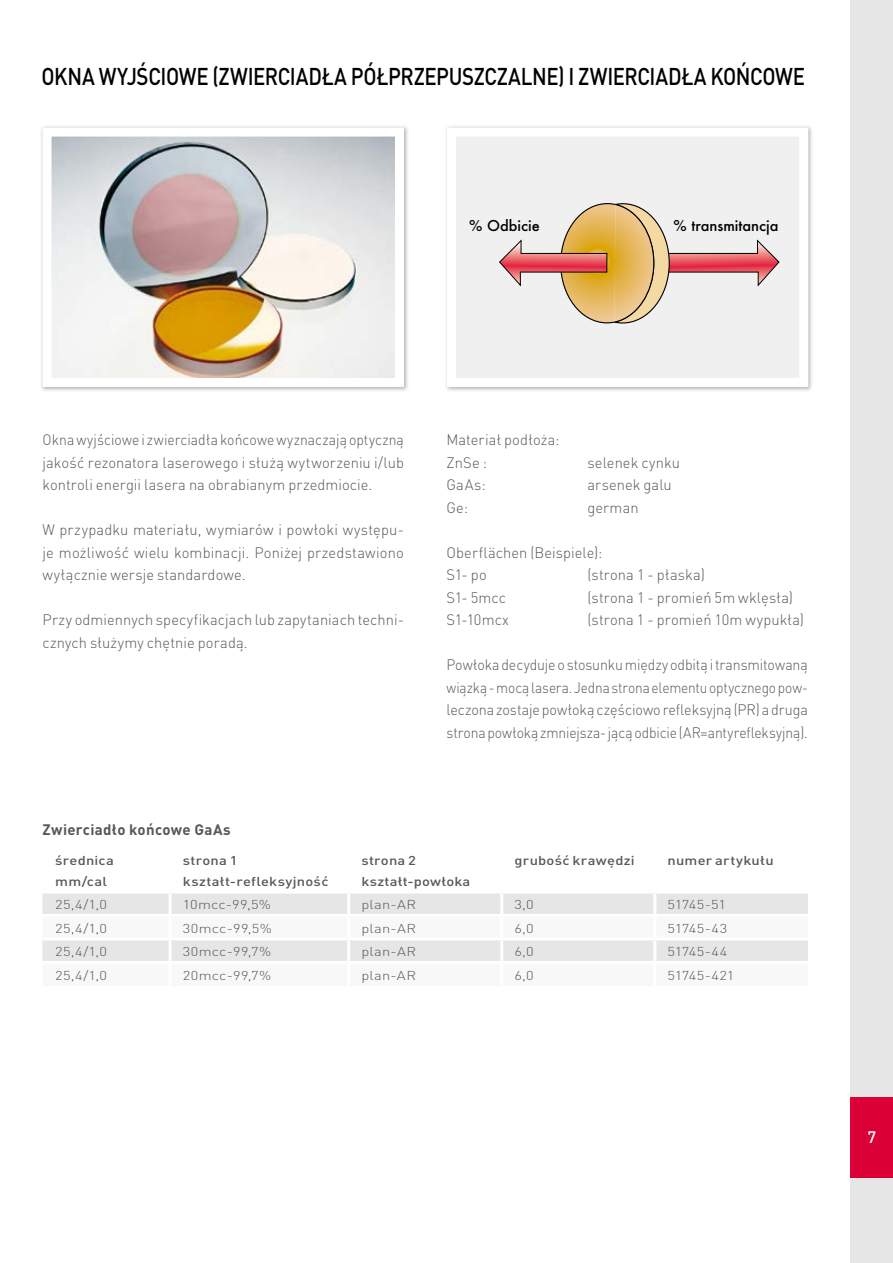
<style>
.page{position:relative;width:893px;height:1263px;background:#fff}
.page>*{position:absolute;margin:0;border:0;box-sizing:border-box;transform-origin:0 0}
.t1{font:500 24px "DIN Pro";letter-spacing:-.02em;color:#000;scale:.85 1}
.t2{font:500 16.5px "DIN Pro";color:#fff}
.t3{font:300 15px/22.5px "DIN Pro";letter-spacing:.005em;color:#58585a}
.t4{font:300 15px/22.5px "DIN Pro";letter-spacing:.005em;color:#58585a;text-align:justify;scale:.94 1}
.t5{font:300 15px/22.5px "DIN Pro";letter-spacing:.005em;color:#58585a;text-align:justify;scale:.93 1}
.t6{font:700 15px "DIN Pro";letter-spacing:.02em;color:#58585a}
.t7{font:500 14.55px "Futura";color:#000}
.t8{font:300 12.75px "DIN Pro";letter-spacing:.015em;color:#58585a;scale:1.15 1}
.t9{font:500 12.75px/21px "DIN Pro";letter-spacing:.015em;color:#58585a;scale:1.15 1}
.t10{font:300 12.75px "DIN Pro";letter-spacing:-.01em;color:#58585a;scale:1.15 1}
</style>
<div class="page">
<div style="left:850px;top:0;width:43px;height:1263px;background:#e6e6e6"></div>
<div style="left:850px;top:1098px;width:43px;height:80px;background:#db0035"></div>
<div style="left:43px;top:893px;width:765px;height:21px;background:#e6e6e6"></div>
<div style="left:43px;top:940px;width:765px;height:21px;background:#e6e6e6"></div>
<hr style="left:169px;top:893px;width:3px;height:21px;background:#fff">
<hr style="left:347px;top:893px;width:3px;height:21px;background:#fff">
<hr style="left:500px;top:893px;width:3px;height:21px;background:#fff">
<hr style="left:653px;top:893px;width:3px;height:21px;background:#fff">
<hr style="left:169px;top:940px;width:3px;height:21px;background:#fff">
<hr style="left:347px;top:940px;width:3px;height:21px;background:#fff">
<hr style="left:500px;top:940px;width:3px;height:21px;background:#fff">
<hr style="left:653px;top:940px;width:3px;height:21px;background:#fff">
<div style="left:40px;top:125px;width:369px;height:267px;background:#000;opacity:.3"></div>
<img style="left:53px;top:138px;width:341px;height:239px">
<div style="left:43px;top:128px;width:361px;height:259px;border:9px solid #fff"></div>
<div style="left:444px;top:125px;width:369px;height:267px;background:#000;opacity:.3"></div>
<div style="left:451px;top:132px;width:353px;height:250px;background:#f1f0f0"></div>
<svg style="left:499px;top:203px;width:280px;height:121px"></svg>
<div style="left:447px;top:128px;width:361px;height:259px;border:9px solid #fff"></div>
<h1 class="t1" style="left:42px;top:60px;width:900px">OKNA WYJŚCIOWE (ZWIERCIADŁA PÓŁPRZEPUSZCZALNE) I ZWIERCIADŁA KOŃCOWE</h1>
<p class="t7" style="left:469px;top:215px;width:72px">% Odbicie</p>
<p class="t7" style="left:673px;top:216px;width:106px">% transmitancja</p>
<p class="t5" style="left:43px;top:428px;width:390px">Okna wyjściowe i zwierciadła końcowe wyznaczają optyczną jakość rezonatora laserowego i służą wytworzeniu i/lub kontroli energii lasera na obrabianym przedmiocie.</p>
<p class="t3" style="left:43px;top:518px;width:363px;text-align:justify">W przypadku materiału, wymiarów i powłoki występu&shy;je możliwość wielu kombinacji. Poniżej przedstawiono wyłącznie wersje standardowe.</p>
<p class="t3" style="left:43px;top:608px;width:363px">Przy odmiennych specyfikacjach lub zapytaniach techni&shy;cznych służymy chętnie poradą.</p>
<p class="t3" style="left:446px;top:428px;width:115px">Materiał podłoża:<br>ZnSe :</p>
<p class="t3" style="left:587px;top:450px;width:94px">selenek cynku</p>
<p class="t3" style="left:446px;top:473px;width:41px">GaAs:</p>
<p class="t3" style="left:587px;top:473px;width:86px">arsenek galu</p>
<p class="t3" style="left:446px;top:495px;width:23px">Ge:</p>
<p class="t3" style="left:587px;top:495px;width:53px">german</p>
<p class="t3" style="left:446px;top:540px;width:158px">Oberflächen (Beispiele):<br>S1- po</p>
<p class="t3" style="left:587px;top:563px;width:119px">(strona 1 - płaska)</p>
<p class="t3" style="left:446px;top:585px;width:61px">S1- 5mcc</p>
<p class="t3" style="left:587px;top:585px;width:207px">(strona 1 - promień 5m wklęsła)</p>
<p class="t3" style="left:446px;top:608px;width:64px">S1-10mcx</p>
<p class="t3" style="left:587px;top:608px;width:218px">(strona 1 - promień 10m wypukła)</p>
<p class="t4" style="left:446px;top:653px;width:386px">Powłoka decyduje o stosunku między odbitą i transmitowaną wiązką - mocą lasera. Jedna strona elementu optycznego pow&shy;leczona zostaje powłoką częściowo refleksyjną (PR) a druga strona powłoką zmniejsza- jącą odbicie (AR=antyrefleksyjną).</p>
<p class="t6" style="left:43px;top:819px;width:190px">Zwierciadło końcowe GaAs</p>
<p class="t9" style="left:55px;top:849px;width:52px">średnica mm/cal</p>
<p class="t9" style="left:183px;top:849px;width:128px">strona 1 kształt-refleksyjność</p>
<p class="t9" style="left:361px;top:849px;width:96px">strona 2 kształt-powłoka</p>
<p class="t9" style="left:514px;top:849px;width:106px">grubość krawędzi</p>
<p class="t9" style="left:668px;top:849px;width:94px">numer artykułu</p>
<p class="t8" style="left:55px;top:896px;width:47px">25,4/1,0</p>
<p class="t8" style="left:183px;top:896px;width:78px">10mcc-99,5%</p>
<p class="t8" style="left:361px;top:896px;width:49px">plan-AR</p>
<p class="t8" style="left:514px;top:896px;width:18px">3,0</p>
<p class="t8" style="left:668px;top:896px;width:52px">51745-51</p>
<p class="t8" style="left:55px;top:920px;width:47px">25,4/1,0</p>
<p class="t8" style="left:183px;top:920px;width:79px">30mcc-99,5%</p>
<p class="t8" style="left:361px;top:920px;width:49px">plan-AR</p>
<p class="t8" style="left:514px;top:920px;width:18px">6,0</p>
<p class="t8" style="left:668px;top:920px;width:54px">51745-43</p>
<p class="t8" style="left:55px;top:943px;width:47px">25,4/1,0</p>
<p class="t8" style="left:183px;top:943px;width:79px">30mcc-99,7%</p>
<p class="t8" style="left:361px;top:943px;width:49px">plan-AR</p>
<p class="t8" style="left:514px;top:943px;width:18px">6,0</p>
<p class="t8" style="left:668px;top:943px;width:54px">51745-44</p>
<p class="t8" style="left:55px;top:966px;width:47px">25,4/1,0</p>
<p class="t8" style="left:183px;top:966px;width:79px">20mcc-99,7%</p>
<p class="t8" style="left:361px;top:966px;width:49px">plan-AR</p>
<p class="t8" style="left:514px;top:966px;width:18px">6,0</p>
<p class="t10" style="left:668px;top:966px;width:60px">51745-421</p>
<p class="t2" style="left:867px;top:1125px;width:10px">7</p>
</div>
